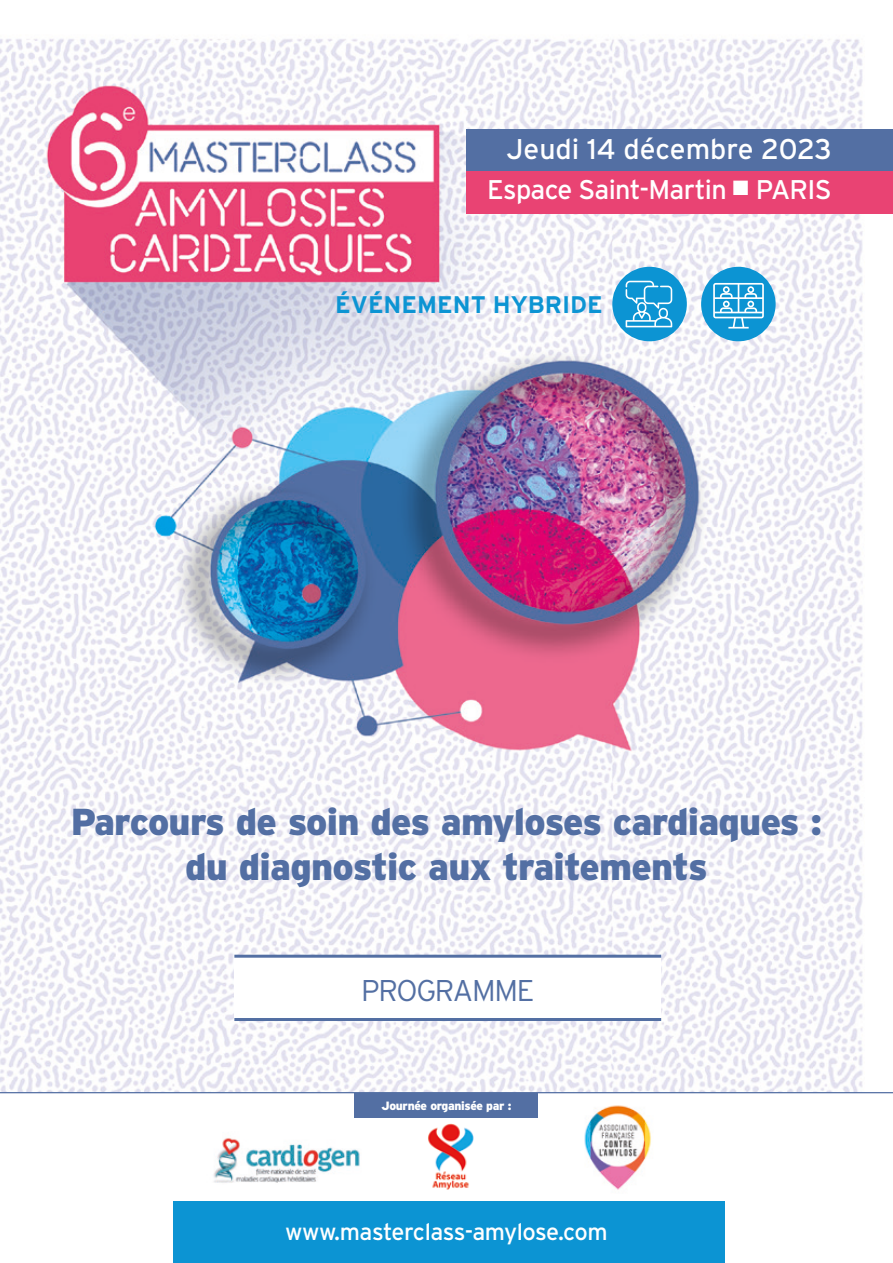
<style>
.page{position:relative;width:893px;height:1263px;background:#fff}
.page>*{position:absolute;margin:0;border:0;box-sizing:border-box;transform-origin:0 0}
.t1{font:900 37.5px/45px "Interstate";letter-spacing:-.02em;color:#536fa3;text-align:center}
.t2{font:300 30px "Interstate";letter-spacing:-.04em;color:#536fa3}
.t3{font:28.5px "Interstate";color:#fff}
.t4{font:27px "Interstate";letter-spacing:-.025em;color:#fff}
.t5{font:700 24px "Interstate";color:#0c94d3}
.t6{font:23.55px "Interstate";letter-spacing:-.02em;color:#fff}
.t7{font:900 12px "Interstate";letter-spacing:-.03em;color:#fff}
</style>
<div class="page">
<img style="left:0;top:39px;width:893px;height:1055px">
<hr style="left:0;top:1092px;width:893px;height:1px;background:#536fa3">
<div style="left:355px;top:1093px;width:183px;height:24px;background:#536fa3"></div>
<div style="left:173px;top:1201px;width:552px;height:62px;background:#0c94d3"></div>
<div style="left:234px;top:956px;width:427px;height:65px;background:#fff"></div>
<hr style="left:234px;top:955px;width:427px;height:3px;background:#536fa3">
<hr style="left:234px;top:1018px;width:427px;height:3px;background:#536fa3">
<img style="left:428px;top:1123px;width:46px;height:67px">
<img style="left:213px;top:1138px;width:147px;height:45px">
<div style="left:466px;top:129px;width:427px;height:43px;background:#536fa3"></div>
<div style="left:466px;top:171px;width:427px;height:43px;background:#e94373"></div>
<div style="left:701px;top:267px;width:75px;height:74px;background:#0c94d3;border-radius:50%"></div>
<div style="left:612px;top:267px;width:75px;height:74px;background:#0c94d3;border-radius:50%"></div>
<svg style="left:626px;top:281px;width:46px;height:46px"></svg>
<svg style="left:713px;top:283px;width:51px;height:45px"></svg>
<img style="left:584px;top:1105px;width:67px;height:85px">
<p class="t3" style="left:506px;top:133px;width:327px">Jeudi 14 décembre 2023</p>
<p class="t4" style="left:487px;top:174px;width:346px">Espace Saint-Martin ■ PARIS</p>
<p class="t5" style="left:335px;top:291px;width:269px">ÉVÉNEMENT HYBRIDE</p>
<p class="t1" style="left:71px;top:799px;width:753px">Parcours de soin des amyloses cardiaques : du diagnostic aux traitements</p>
<p class="t2" style="left:361px;top:973px;width:175px">PROGRAMME</p>
<p class="t7" style="left:382px;top:1099px;width:131px">Journée organisée par :</p>
<p class="t6" style="left:285px;top:1218px;width:324px">www.masterclass-amylose.com</p>
</div>
